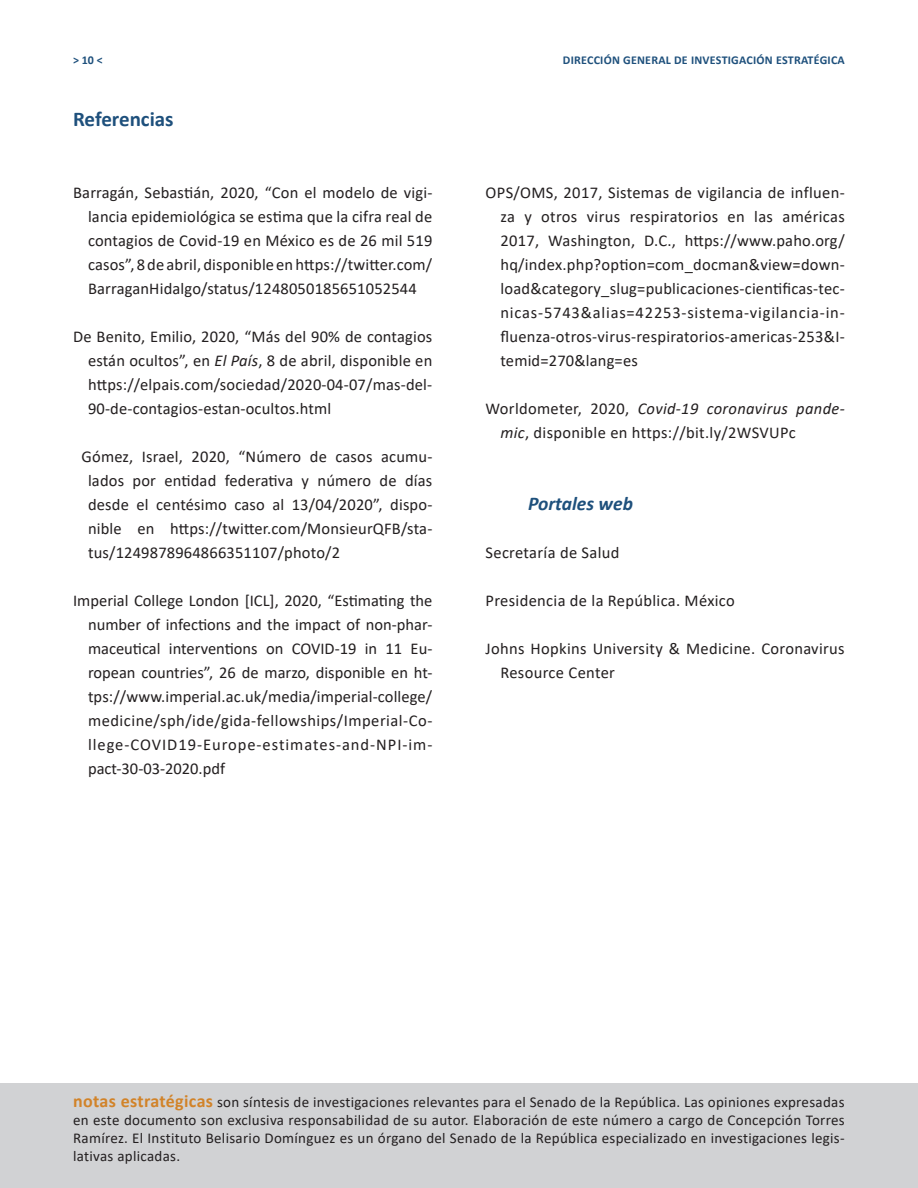
<style>
.page{position:relative;width:918px;height:1188px;background:#fff}
.page>*{position:absolute;margin:0;border:0;box-sizing:border-box;transform-origin:0 0}
.subtitulos{font:700 21px "Calibri";color:#1e507c}
.sub_subtitulos{font:italic 700 19.5px "Calibri";color:#1e507c}
.Referencias{font:16.5px/24px "Calibri";letter-spacing:.01em;color:#231f20;text-align:justify}
.t1{font:15px/18px "Calibri";letter-spacing:.02em;color:#231f20;text-align:justify}
.t2{font:700 12px "Calibri";letter-spacing:.02em;color:#1e507c}
.s1{font-style:italic}
.s2{font-weight:700;font-size:18px;color:#d18329}
</style>
<div class="page">
<div style="left:0;top:1083px;width:918px;height:105px;background:#d1d2d4"></div>
<p class="t2" style="left:73px;top:51px;width:31px">&gt; 10 &lt;</p>
<p class="t2" style="left:563px;top:51px;width:283px">DIRECCIÓN GENERAL DE INVESTIGACIÓN ESTRATÉGICA</p>
<p class="subtitulos" style="left:73px;top:104px;width:102px">Referencias</p>
<p class="Referencias" style="left:88px;top:180px;width:346px;text-indent:-15px">Barragán, Sebastián, 2020, “Con el modelo de vigi&shy;lancia epidemiológica se estima que la cifra real de contagios de Covid-19 en México es de 26 mil 519 casos”, 8 de abril, disponible en https://twitter.com/ BarraganHidalgo/status/1248050185651052544</p>
<p class="Referencias" style="left:88px;top:324px;width:346px;text-indent:-15px">De Benito, Emilio, 2020, “Más del 90% de contagios están ocultos”, en <span class="s1">El País</span>, 8 de abril, disponible en https://elpais.com/sociedad/2020-04-07/mas-del-90-de-contagios-estan-ocultos.html</p>
<p class="Referencias" style="left:88px;top:444px;width:346px;text-indent:-6px">Gómez, Israel, 2020, “Número de casos acumu&shy;lados por entidad federativa y número de días desde el centésimo caso al 13/04/2020”, dispo&shy;nible en https://twitter.com/MonsieurQFB/sta&shy;tus/1249878964866351107/photo/2</p>
<p class="Referencias" style="left:88px;top:588px;width:346px;text-indent:-15px">Imperial College London [ICL], 2020, “Estimating the number of infections and the impact of non-phar&shy;maceutical interventions on COVID-19 in 11 Eu&shy;ropean countries”, 26 de marzo, disponible en ht&shy;tps://www.imperial.ac.uk/media/imperial-college/ medicine/sph/ide/gida-fellowships/Imperial-Co&shy;llege-COVID19-Europe-estimates-and-NPI-im&shy;pact-30-03-2020.pdf</p>
<p class="Referencias" style="left:500px;top:180px;width:346px;text-indent:-15px">OPS/OMS, 2017, Sistemas de vigilancia de influen&shy;za y otros virus respiratorios en las américas 2017, Washington, D.C., https://www.paho.org/ hq/index.php?option=com_docman&amp;view=down&shy;load&amp;category_slug=publicaciones-cientificas-tec&shy;nicas-5743&amp;alias=42253-sistema-vigilancia-in&shy;fluenza-otros-virus-respiratorios-americas-253&amp;I&shy;temid=270&amp;lang=es</p>
<p class="Referencias" style="left:500px;top:396px;width:346px;text-indent:-15px">Worldometer, 2020, <span class="s1">Covid-19 coronavirus pande&shy;mic</span>, disponible en https://bit.ly/2WSVUPc</p>
<p class="sub_subtitulos" style="left:528px;top:490px;width:106px">Portales web</p>
<p class="Referencias" style="left:486px;top:540px;width:135px">Secretaría de Salud</p>
<p class="Referencias" style="left:486px;top:588px;width:251px">Presidencia de la República. México</p>
<p class="Referencias" style="left:500px;top:636px;width:346px;text-indent:-15px">Johns Hopkins University &amp; Medicine. Coronavirus<br>Resource Center</p>
<p class="t1" style="left:73px;top:1093px;width:773px"><span class="s2">notas estratégicas</span> son síntesis de investigaciones relevantes para el Senado de la República. Las opiniones expresadas en este documento son exclusiva responsabilidad de su autor. Elaboración de este número a cargo de Concepción Torres Ramírez. El Instituto Belisario Domínguez es un órgano del Senado de la República especializado en investigaciones legis&shy;lativas aplicadas.</p>
</div>
